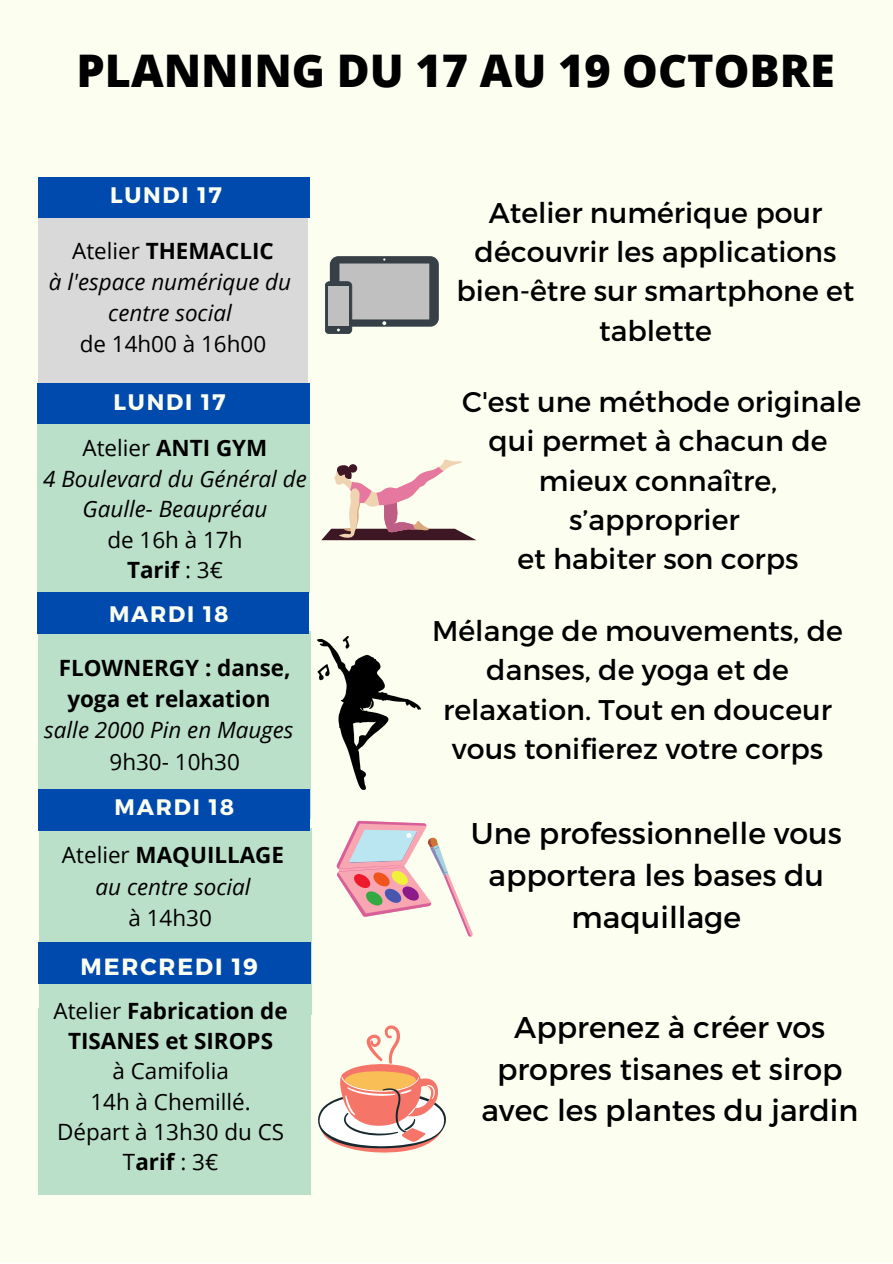
<style>
.page{position:relative;width:893px;height:1264px;background:#fff}
.page>*{position:absolute;margin:0;border:0;box-sizing:border-box;transform-origin:0 0}
.t1{font:800 45px "Open Sans";color:#000}
.t2{font:30px/41.5px "Montserrat";color:#000;text-align:center}
.t3{font:28.5px/39.3px "Montserrat";color:#000;text-align:center}
.t4{font:700 23.4px "Montserrat";letter-spacing:.08em;color:#fcfff0}
.t5{font:italic 22.5px/31.2px "Open Sans";color:#000;text-align:center}
.t6{font:700 22.5px/31.2px "Open Sans";color:#000;text-align:center}
.t7{font:22.5px "Open Sans";color:#000}
.t8{font:22.35px/30.3px "Open Sans";color:#000;text-align:center}
.t9{font:italic 22.35px/30.3px "Open Sans";color:#000;text-align:center}
.t10{font:700 22.35px/30.3px "Open Sans";color:#000;text-align:center}
.t11{font:700 22.35px "Montserrat";letter-spacing:.08em;color:#fcfff0}
.s1{font-style:normal}
.s2{font-weight:700;font-style:normal}
.s3{font-weight:700}
.s4{font-weight:400}
</style>
<div class="page">
<div style="left:0;top:0;width:892px;height:1262px;background:#fcfff0"></div>
<div style="left:38px;top:216px;width:270px;height:185px;background:#d9d9d9"></div>
<div style="left:38px;top:177px;width:271px;height:40px;background:#004aad"></div>
<div style="left:37px;top:407px;width:272px;height:185px;background:#bbe0ca"></div>
<div style="left:37px;top:383px;width:272px;height:40px;background:#004aad"></div>
<div style="left:39px;top:631px;width:272px;height:187px;background:#bbe0ca"></div>
<div style="left:37px;top:592px;width:271px;height:41px;background:#004aad"></div>
<div style="left:39px;top:828px;width:272px;height:186px;background:#bbe0ca"></div>
<div style="left:39px;top:789px;width:270px;height:41px;background:#004aad"></div>
<div style="left:38px;top:942px;width:272px;height:41px;background:#004aad"></div>
<div style="left:39px;top:1008px;width:272px;height:186px;background:#bbe0ca"></div>
<svg style="left:325px;top:256px;width:114px;height:78px;background:#9a9c9d"></svg>
<div style="left:328px;top:286px;width:21px;height:39px;background:#c0c0c0"></div>
<svg style="left:321px;top:459px;width:155px;height:81px"></svg>
<img style="left:318px;top:636px;width:102px;height:153px">
<svg style="left:336px;top:820px;width:136px;height:116px"></svg>
<svg style="left:318px;top:1025px;width:128px;height:127px"></svg>
<h1 class="t1" style="left:76px;top:39px;width:760px">PLANNING DU 17 AU 19 OCTOBRE</h1>
<p class="t11" style="left:110px;top:180px;width:113px">LUNDI 17</p>
<p class="t5" style="left:49px;top:234px;width:243px"><span class="s1">Atelier</span> <span class="s2">THEMACLIC<br></span>à l'espace numérique du centre social</p>
<p class="t7" style="left:80px;top:328px;width:188px">de 14h00 à 16h00</p>
<p class="t11" style="left:114px;top:388px;width:113px">LUNDI 17</p>
<p class="t9" style="left:43px;top:432px;width:265px"><span class="s1">Atelier</span> <span class="s2">ANTI GYM<br></span>4 Boulevard du Général de<br>Gaulle- Beaupréau</p>
<p class="t8" style="left:107px;top:523px;width:136px">de 16h à 17h<br><span class="s3">Tarif</span> : 3€</p>
<p class="t11" style="left:109px;top:599px;width:121px">MARDI 18</p>
<p class="t6" style="left:59px;top:651px;width:233px">FLOWNERGY : danse, yoga et relaxation</p>
<p class="t5" style="left:44px;top:714px;width:250px">salle 2000 Pin en Mauges</p>
<p class="t7" style="left:109px;top:745px;width:132px">9h30- 10h30</p>
<p class="t11" style="left:115px;top:793px;width:121px">MARDI 18</p>
<p class="t5" style="left:62px;top:839px;width:223px"><span class="s1">Atelier</span> <span class="s2">MAQUILLAGE </span>au centre social</p>
<p class="t7" style="left:128px;top:901px;width:85px">à 14h30</p>
<p class="t4" style="left:81px;top:951px;width:179px">MERCREDI 19</p>
<p class="t10" style="left:54px;top:994px;width:236px"><span class="s4">Atelier</span> Fabrication de<br>TISANES et SIROPS</p>
<p class="t8" style="left:57px;top:1055px;width:228px">à Camifolia<br>14h à Chemillé.<br>Départ à 13h30 du CS<br>T<span class="s3">arif</span> : 3€</p>
<p class="t3" style="left:456px;top:191px;width:399px">Atelier numérique pour découvrir les applications bien-être sur smartphone et tablette</p>
<p class="t3" style="left:462px;top:380px;width:400px">C'est une méthode originale qui permet à chacun de mieux connaître, s’approprier<br>et habiter son corps</p>
<p class="t3" style="left:432px;top:610px;width:412px">Mélange de mouvements, de danses, de yoga et de relaxation. Tout en douceur vous tonifierez votre corps</p>
<p class="t2" style="left:471px;top:811px;width:372px">Une professionnelle vous apportera les bases du maquillage</p>
<p class="t2" style="left:481px;top:1005px;width:378px">Apprenez à créer vos propres tisanes et sirop avec les plantes du jardin</p>
</div>
